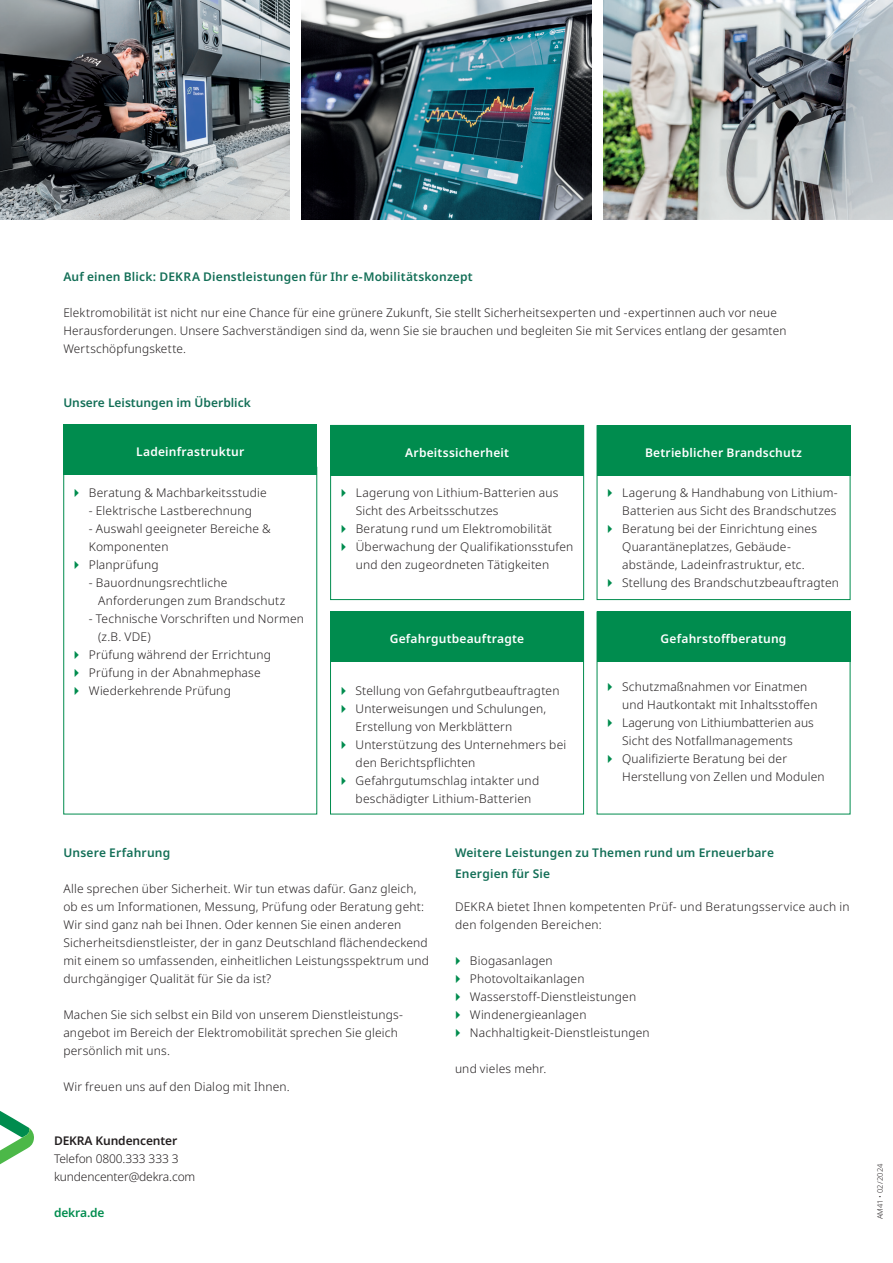
<style>
.page{position:relative;width:893px;height:1263px;background:#fff}
.page>*{position:absolute;margin:0;border:0;box-sizing:border-box;transform-origin:0 0}
.t1{font:300 12px/18px "Noto Sans";letter-spacing:.015em;color:#231f20}
.t2{font:600 12px/21px "Noto Sans";letter-spacing:.015em;color:#136f57}
.t3{font:600 12px "Noto Sans";letter-spacing:.015em;color:#fff}
.t4{font:300 12px/18px "Noto Sans";letter-spacing:-.01em;color:#231f20}
.t5{font:600 12px "Noto Sans";letter-spacing:-.01em;color:#231f20}
.t6{font:600 12px "Noto Sans";letter-spacing:-.01em;color:#008c4e}
.t7{font:300 7.5px "Noto Sans";letter-spacing:.005em;color:#231f20}
</style>
<div class="page">
<img style="left:302px;top:0;width:289px;height:219px">
<div style="left:63px;top:425px;width:254px;height:50px;background:#008c4e"></div>
<div style="left:63px;top:467px;width:254px;height:347px;border:1px solid #008c4e"></div>
<div style="left:330px;top:425px;width:254px;height:50px;background:#008c4e"></div>
<div style="left:330px;top:425px;width:254px;height:175px;border:1px solid #008c4e"></div>
<div style="left:330px;top:611px;width:254px;height:51px;background:#008c4e"></div>
<div style="left:330px;top:611px;width:254px;height:203px;border:1px solid #008c4e"></div>
<div style="left:597px;top:425px;width:253px;height:51px;background:#008c4e"></div>
<div style="left:597px;top:425px;width:253px;height:175px;border:1px solid #008c4e"></div>
<div style="left:597px;top:611px;width:253px;height:51px;background:#008c4e"></div>
<div style="left:597px;top:611px;width:253px;height:203px;border:1px solid #008c4e"></div>
<img style="left:0;top:0;width:289px;height:219px">
<img style="left:604px;top:0;width:289px;height:219px">
<svg style="left:0;top:1111px;width:34px;height:54px"></svg>
<p class="t2" style="left:63px;top:266px;width:411px">Auf einen Blick: DEKRA Dienstleistungen für Ihr e-Mobilitätskonzept</p>
<p class="t1" style="left:63px;top:304px;width:724px">Elektromobilität ist nicht nur eine Chance für eine grünere Zukunft, Sie stellt Sicherheitsexperten und -expertinnen auch vor neue<br>Herausforderungen. Unsere Sachverständigen sind da, wenn Sie sie brauchen und begleiten Sie mit Services entlang der gesamten<br>Wertschöpfungskette.</p>
<p class="t2" style="left:63px;top:392px;width:189px">Unsere Leistungen im Überblick</p>
<p class="t3" style="left:136px;top:445px;width:110px">Ladeinfrastruktur</p>
<p class="t1" style="left:89px;top:484px;width:179px">Beratung &amp; Machbarkeitsstudie</p>
<p class="t1" style="left:89px;top:502px;width:165px">- Elektrische Lastberechnung</p>
<p class="t1" style="left:89px;top:520px;width:184px">- Auswahl geeigneter Bereiche &amp;<br>Komponenten<br>Planprüfung</p>
<p class="t1" style="left:98px;top:574px;width:189px;text-indent:-9px">- Bauordnungsrechtliche<br>Anforderungen zum Brandschutz</p>
<p class="t1" style="left:89px;top:610px;width:217px">- Technische Vorschriften und Normen</p>
<p class="t1" style="left:98px;top:628px;width:54px">(z.B. VDE)</p>
<p class="t1" style="left:89px;top:646px;width:184px">Prüfung während der Errichtung</p>
<p class="t1" style="left:89px;top:664px;width:173px">Prüfung in der Abnahmephase</p>
<p class="t1" style="left:89px;top:682px;width:143px">Wiederkehrende Prüfung</p>
<p class="t3" style="left:405px;top:445px;width:105px">Arbeitssicherheit</p>
<p class="t1" style="left:356px;top:484px;width:219px">Lagerung von Lithium-Batterien aus Sicht des Arbeitsschutzes<br>Beratung rund um Elektromobilität Überwachung der Qualifikationsstufen und den zugeordneten Tätigkeiten</p>
<p class="t3" style="left:390px;top:632px;width:136px">Gefahrgutbeauftragte</p>
<p class="t1" style="left:356px;top:682px;width:212px">Stellung von Gefahrgutbeauftragten<br>Unterweisungen und Schulungen,<br>Erstellung von Merkblättern<br>Unterstützung des Unternehmers bei den Berichtspflichten<br>Gefahrgutumschlag intakter und beschädigter Lithium-Batterien</p>
<p class="t3" style="left:645px;top:446px;width:159px">Betrieblicher Brandschutz</p>
<p class="t1" style="left:622px;top:484px;width:218px">Lagerung &amp; Handhabung von Lithium-Batterien aus Sicht des Brandschutzes Beratung bei der Einrichtung eines Quarantäneplatzes, Gebäude&shy;abstände, Ladeinfrastruktur, etc.<br>Stellung des Brandschutzbeauftragten</p>
<p class="t3" style="left:661px;top:632px;width:127px">Gefahrstoffberatung</p>
<p class="t1" style="left:622px;top:678px;width:204px">Schutzmaßnahmen vor Einatmen und Hautkontakt mit Inhaltsstoffen Lagerung von Lithiumbatterien aus Sicht des Notfallmanagements Qualifizierte Beratung bei der Herstellung von Zellen und Modulen</p>
<p class="t2" style="left:63px;top:842px;width:109px">Unsere Erfahrung</p>
<p class="t1" style="left:63px;top:880px;width:367px">Alle sprechen über Sicherheit. Wir tun etwas dafür. Ganz gleich, ob es um Informationen, Messung, Prüfung oder Beratung geht:<br>Wir sind ganz nah bei Ihnen. Oder kennen Sie einen anderen Sicherheitsdienstleister, der in ganz Deutschland flächendeckend mit einem so umfassenden, einheitlichen Leistungsspektrum und durchgängiger Qualität für Sie da ist?</p>
<p class="t1" style="left:63px;top:1006px;width:341px">Machen Sie sich selbst ein Bild von unserem Dienstleistungs&shy;angebot im Bereich der Elektromobilität sprechen Sie gleich persönlich mit uns.</p>
<p class="t1" style="left:63px;top:1078px;width:228px">Wir freuen uns auf den Dialog mit Ihnen.</p>
<p class="t5" style="left:54px;top:1134px;width:125px">DEKRA Kundencenter</p>
<p class="t4" style="left:54px;top:1150px;width:143px">Telefon 0800.333 333 3 kundencenter@dekra.com</p>
<p class="t6" style="left:54px;top:1206px;width:52px">dekra.de</p>
<p class="t2" style="left:455px;top:842px;width:320px">Weitere Leistungen zu Themen rund um Erneuerbare<br>Energien für Sie</p>
<p class="t1" style="left:455px;top:898px;width:396px">DEKRA bietet Ihnen kompetenten Prüf- und Beratungsservice auch in den folgenden Bereichen:</p>
<p class="t1" style="left:470px;top:952px;width:181px">Biogasanlagen<br>Photovoltaikanlagen<br>Wasserstoff-Dienstleistungen<br>Windenergieanlagen<br>Nachhaltigkeit-Dienstleistungen</p>
<p class="t1" style="left:455px;top:1060px;width:93px">und vieles mehr.</p>
<p class="t7" style="left:876px;top:1219px;width:57px;rotate:-90deg">AM41 • 02/2024</p>
</div>
